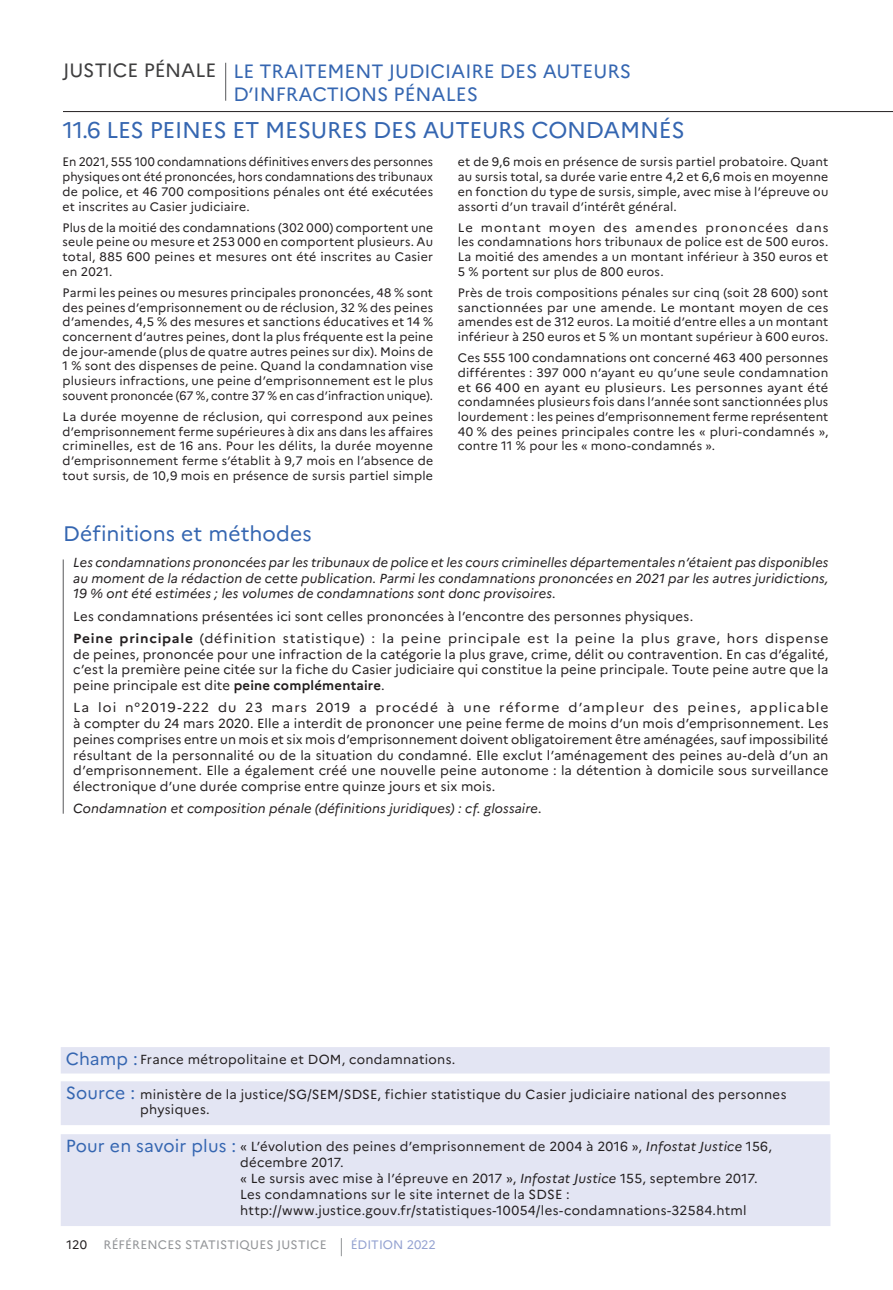
<style>
.page{position:relative;width:893px;height:1290px;background:#fff}
.page>*{position:absolute;margin:0;border:0;box-sizing:border-box;transform-origin:0 0}
.t1{font:22.75px "Marianne";letter-spacing:-.01em;color:#3566b1}
.t2{font:21px "Marianne";letter-spacing:.005em;color:#3566b1}
.t3{font:19.25px/23.1px "Marianne";color:#3566b1}
.t4{font:13.12px/15.8px "Marianne";letter-spacing:.02em;color:#231f20}
.t5{font:13.12px/15.8px "Marianne";letter-spacing:.02em;color:#231f20;text-align:justify;scale:1.05 1}
.t6{font:italic 13.12px/15.8px "Marianne";letter-spacing:.01em;color:#231f20;text-align:justify}
.t7{font:12.25px/14.7px "Marianne";letter-spacing:.015em;color:#231f20;text-align:justify}
.t8{font:12.25px/14.7px "Marianne";letter-spacing:.015em;color:#231f20;text-align:justify;scale:.96 1}
.t9{font:12.25px/14.7px "Marianne";letter-spacing:.015em;color:#231f20;text-align:justify;scale:1.05 1}
.t10{font:12.25px "Marianne";letter-spacing:.015em;color:#939598}
.t11{font:12.25px "Marianne";color:#94a2d1}
.s1{color:#3e3e3f}
.s2{font-weight:700}
.s3{font-size:17.5px;color:#3566b1}
.s4{font-style:italic}
</style>
<div class="page">
<hr style="left:63px;top:111px;width:830px;height:1px;background:#231f20">
<svg style="left:341px;top:1238px;width:1px;height:18px"></svg>
<hr style="left:225px;top:63px;width:1px;height:38px;background:#57585a">
<hr style="left:63px;top:559px;width:1px;height:255px;background:#57585a">
<div style="left:61px;top:1047px;width:769px;height:26px;background:#e3e5f3"></div>
<div style="left:61px;top:1081px;width:769px;height:44px;background:#e3e5f3"></div>
<div style="left:61px;top:1134px;width:769px;height:92px;background:#e3e5f3"></div>
<h3 class="t3" style="left:233px;top:59px;width:399px;text-indent:-170px"><span class="s1">JUSTICE PÉNALE</span> LE TRAITEMENT JUDICIAIRE DES AUTEURS<br>D’INFRACTIONS PÉNALES</h3>
<h1 class="t1" style="left:63px;top:116px;width:623px">11.6 LES PEINES ET MESURES DES AUTEURS CONDAMNÉS</h1>
<p class="t8" style="left:63px;top:155px;width:387px">En 2021, 555 100 condamnations définitives envers des personnes physiques ont été prononcées, hors condamnations des tribunaux de police, et 46 700 compositions pénales ont été exécutées et inscrites au Casier judiciaire.</p>
<p class="t7" style="left:63px;top:220px;width:372px">Plus de la moitié des condamnations (302 000) comportent une seule peine ou mesure et 253 000 en comportent plusieurs. Au total, 885 600 peines et mesures ont été inscrites au Casier en 2021.</p>
<p class="t7" style="left:63px;top:285px;width:372px">Parmi les peines ou mesures principales prononcées, 48 % sont des peines d’emprisonnement ou de réclusion, 32 % des peines d’amendes, 4,5 % des mesures et sanctions éducatives et 14 % concernent d’autres peines, dont la plus fréquente est la peine de jour-amende (plus de quatre autres peines sur dix). Moins de 1 % sont des dispenses de peine. Quand la condamnation vise plusieurs infractions, une peine d’emprisonnement est le plus souvent prononcée (67 %, contre 37 % en cas d’infraction unique).</p>
<p class="t7" style="left:63px;top:409px;width:372px">La durée moyenne de réclusion, qui correspond aux peines d’emprisonnement ferme supérieures à dix ans dans les affaires criminelles, est de 16 ans. Pour les délits, la durée moyenne d’emprisonnement ferme s’établit à 9,7 mois en l’absence de tout sursis, de 10,9 mois en présence de sursis partiel simple</p>
<h2 class="t2" style="left:63px;top:521px;width:250px">Définitions et méthodes</h2>
<p class="t7" style="left:458px;top:155px;width:372px">et de 9,6 mois en présence de sursis partiel probatoire. Quant au sursis total, sa durée varie entre 4,2 et 6,6 mois en moyenne en fonction du type de sursis, simple, avec mise à l’épreuve ou assorti d’un travail d’intérêt général.</p>
<p class="t9" style="left:458px;top:220px;width:354px">Le montant moyen des amendes prononcées dans les condamnations hors tribunaux de police est de 500 euros.<br>La moitié des amendes a un montant inférieur à 350 euros et 5 % portent sur plus de 800 euros.</p>
<p class="t7" style="left:458px;top:285px;width:372px">Près de trois compositions pénales sur cinq (soit 28 600) sont sanctionnées par une amende. Le montant moyen de ces amendes est de 312 euros. La moitié d’entre elles a un montant inférieur à 250 euros et 5 % un montant supérieur à 600 euros.</p>
<p class="t7" style="left:458px;top:350px;width:372px">Ces 555 100 condamnations ont concerné 463 400 personnes différentes : 397 000 n’ayant eu qu’une seule condamnation et 66 400 en ayant eu plusieurs. Les personnes ayant été condamnées plusieurs fois dans l’année sont sanctionnées plus lourdement : les peines d’emprisonnement ferme représentent 40 % des peines principales contre les « pluri-condamnés », contre 11 % pour les « mono-condamnés ».</p>
<p class="t6" style="left:73px;top:554px;width:757px">Les condamnations prononcées par les tribunaux de police et les cours criminelles départementales n’étaient pas disponibles au moment de la rédaction de cette publication. Parmi les condamnations prononcées en 2021 par les autres juridictions, 19 % ont été estimées ; les volumes de condamnations sont donc provisoires.</p>
<p class="t4" style="left:73px;top:605px;width:757px;line-height:22.2px">Les condamnations présentées ici sont celles prononcées à l’encontre des personnes physiques.<br><span class="s2">Peine principale</span> (définition statistique) : la peine principale est la peine la plus grave, hors dispense</p>
<p class="t4" style="left:73px;top:646px;width:757px;text-align:justify">de peines, prononcée pour une infraction de la catégorie la plus grave, crime, délit ou contravention. En cas d’égalité, c’est la première peine citée sur la fiche du Casier judiciaire qui constitue la peine principale. Toute peine autre que la peine principale est dite <span class="s2">peine complémentaire</span>.</p>
<p class="t5" style="left:73px;top:700px;width:721px">La loi n°2019-222 du 23 mars 2019 a procédé à une réforme d’ampleur des peines, applicable à compter du 24 mars 2020. Elle a interdit de prononcer une peine ferme de moins d’un mois d’emprisonnement. Les peines comprises entre un mois et six mois d’emprisonnement doivent obligatoirement être aménagées, sauf impossibilité résultant de la personnalité ou de la situation du condamné. Elle exclut l’aménagement des peines au-delà d’un an d’emprisonnement. Elle a également créé une nouvelle peine autonome : la détention à domicile sous surveillance électronique d’une durée comprise entre quinze jours et six mois.</p>
<p class="t6" style="left:73px;top:801px;width:470px">Condamnation et composition pénale (définitions juridiques) : cf. glossaire.</p>
<p class="t4" style="left:66px;top:1052px;width:391px"><span class="s3">Champ :</span> France métropolitaine et DOM, condamnations.</p>
<p class="t4" style="left:140px;top:1086px;width:648px;text-indent:-74px"><span class="s3">Source :</span> ministère de la justice/SG/SEM/SDSE, fichier statistique du Casier judiciaire national des personnes physiques.</p>
<p class="t4" style="left:240px;top:1139px;width:533px;text-indent:-174px"><span class="s3">Pour en savoir plus :</span> « L’évolution des peines d’emprisonnement de 2004 à 2016 », <span class="s4">Infostat Justice</span> 156, décembre 2017.<br>« Le sursis avec mise à l’épreuve en 2017 », <span class="s4">Infostat Justice</span> 155, septembre 2017.<br>Les condamnations sur le site internet de la SDSE : http://www.justice.gouv.fr/statistiques-10054/les-condamnations-32584.html</p>
<p class="t7" style="left:66px;top:1237px;width:22px">120</p>
<p class="t10" style="left:104px;top:1237px;width:225px">RÉFÉRENCES STATISTIQUES JUSTICE</p>
<p class="t11" style="left:351px;top:1237px;width:87px">ÉDITION 2022</p>
</div>
